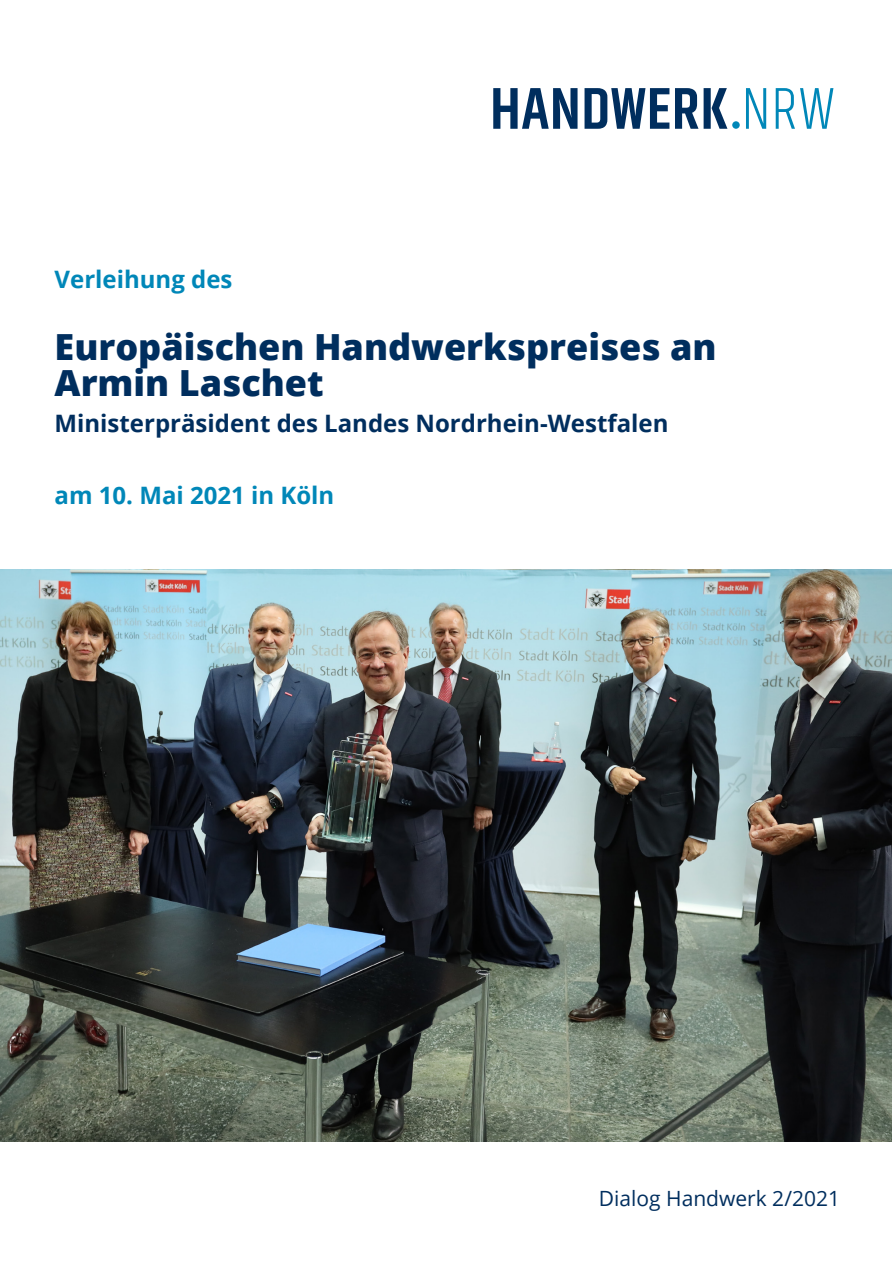
<style>
.page{position:relative;width:893px;height:1263px;background:#fff}
.page>*{position:absolute;margin:0;border:0;box-sizing:border-box;transform-origin:0 0}
.Unterüberschrift_Sei{font:800 36px/36px "Open Sans";color:#002e5e}
.Unterüberschrift_Sei-2{font:700 24px "Open Sans";color:#002e5e}
.Unterüberschrift_Sei-3{font:700 24px "Open Sans";color:#0087b8}
.t1{font:21px "Open Sans";color:#002e5e}
</style>
<div class="page">
<img style="left:0;top:570px;width:892px;height:572px">
<svg style="left:493px;top:88px;width:84px;height:41px"></svg>
<svg style="left:584px;top:88px;width:85px;height:41px"></svg>
<svg style="left:675px;top:88px;width:23px;height:41px"></svg>
<svg style="left:704px;top:88px;width:23px;height:41px"></svg>
<div style="left:732px;top:121px;width:8px;height:8px;background:#0087b8;border-radius:50%"></div>
<svg style="left:746px;top:88px;width:20px;height:41px"></svg>
<svg style="left:776px;top:88px;width:57px;height:41px"></svg>
<p class="Unterüberschrift_Sei-3" style="left:55px;top:263px;width:179px">Verleihung des</p>
<p class="Unterüberschrift_Sei" style="left:55px;top:327px;width:664px">Europäischen Handwerkspreises an<br>Armin Laschet</p>
<p class="Unterüberschrift_Sei-2" style="left:55px;top:407px;width:615px">Ministerpräsident des Landes Nordrhein-Westfalen</p>
<p class="Unterüberschrift_Sei-3" style="left:55px;top:479px;width:281px">am 10. Mai 2021 in Köln</p>
<p class="t1" style="left:599px;top:1184px;width:243px">Dialog Handwerk 2/2021</p>
</div>
